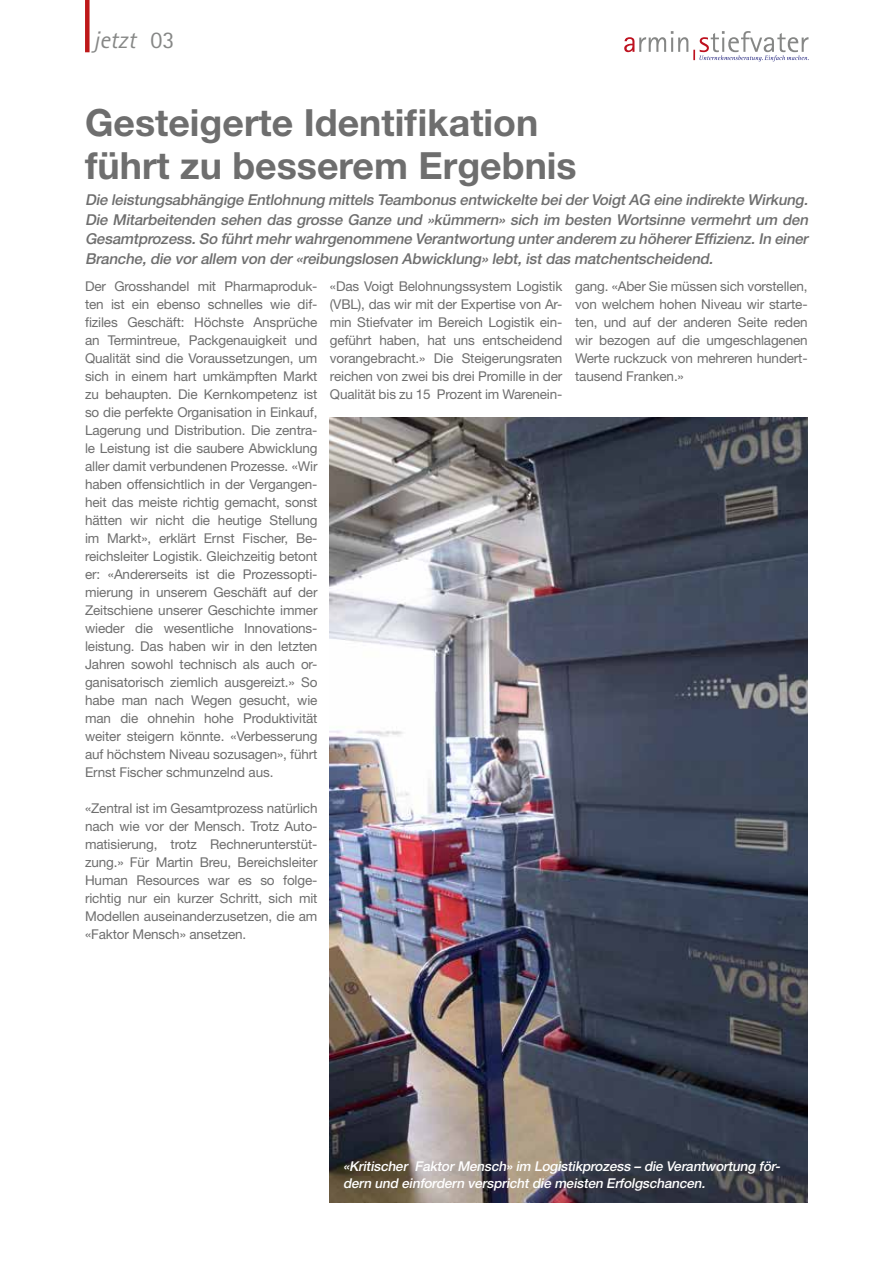
<style>
.page{position:relative;width:893px;height:1263px;background:#fff}
.page>*{position:absolute;margin:0;border:0;box-sizing:border-box;transform-origin:0 0}
.t1{font:700 37.5px/43.5px "Helvetica Neue";color:#6e6e6e}
.t2{font:italic 24px "Rotis Sans Serif";color:#868786}
.t3{font:italic 500 15px/19.5px "Helvetica Neue";color:#6e6e6e;text-align:justify}
.t4{font:13.5px/18px "Helvetica Neue";letter-spacing:-.01em;color:#6e6e6e;text-align:justify}
.t5{font:italic 500 13.5px/16.5px "Helvetica Neue";color:#fff}
.s1{font-style:normal}
</style>
<div class="page">
<img style="left:330px;top:418px;width:478px;height:784px">
<div style="left:85px;top:0;width:5px;height:52px;background:#be1819"></div>
<svg style="left:624px;top:31px;width:185px;height:30px"></svg>
<h2 class="t2" style="left:94px;top:25px;width:82px">jetzt <span class="s1">03</span></h2>
<h1 class="t1" style="left:85px;top:100px;width:493px">Gesteigerte Identifikation führt zu besserem Ergebnis</h1>
<p class="t3" style="left:85px;top:190px;width:727px">Die leistungsabhängige Entlohnung mittels Teambonus entwickelte beiderVoigtAG eine indirekte Wirkung.<br>Die Mitarbeitenden sehen das grosse Ganze und »kümmern» sich im besten Wortsinne vermehrt um den Gesamtprozess.So führtmehrwahrgenommene Verantwortung unteranderem zu höhererEffizienz.In einer Branche,die vorallem von der«reibungslosen Abwicklung» lebt,istdas matchentscheidend.</p>
<p class="t4" style="left:85px;top:277px;width:234px">Der Grosshandel mit Pharmaproduk&shy;ten ist ein ebenso schnelles wie dif&shy;fiziles Geschäft: Höchste Ansprüche an Termintreue, Packgenauigkeit und Qualität sind die Voraussetzungen, um sich in einem hart umkämpften Markt zu behaupten. Die Kernkompetenz ist so die perfekte Organisation in Einkauf, Lagerung und Distribution. Die zentra&shy;le Leistung ist die saubere Abwicklung aller damit verbundenen Prozesse. «Wir haben offensichtlich in der Vergangen&shy;heit das meiste richtig gemacht, sonst hätten wir nicht die heutige Stellung im Markt», erklärt Ernst Fischer, Be&shy;reichsleiter Logistik. Gleichzeitig betont er: «Andererseits ist die Prozessopti&shy;mierung in unserem Geschäft auf der Zeitschiene unserer Geschichte immer wieder die wesentliche Innovations&shy;leistung. Das haben wir in den letzten Jahren sowohl technisch als auch or&shy;ganisatorisch ziemlich ausgereizt.» So habe man nach Wegen gesucht, wie man die ohnehin hohe Produktivität weiter steigern könnte. «Verbesserung auf höchstem Niveau sozusagen», führt Ernst Fischer schmunzelnd aus.</p>
<p class="t4" style="left:85px;top:799px;width:234px">«Zentral ist im Gesamtprozess natürlich nach wie vor der Mensch. Trotz Auto&shy;matisierung, trotz Rechnerunterstüt&shy;zung.» Für Martin Breu, Bereichsleiter Human Resources war es so folge&shy;richtig nur ein kurzer Schritt, sich mit Modellen auseinanderzusetzen, die am «Faktor Mensch» ansetzen.</p>
<p class="t4" style="left:330px;top:277px;width:234px">«Das Voigt Belohnungssystem Logistik (VBL), das wir mit der Expertise von Ar&shy;min Stiefvater im Bereich Logistik ein&shy;geführt haben, hat uns entscheidend vorangebracht.» Die Steigerungsraten reichen von zwei bis drei Promille in der Qualität bis zu 15 Prozent im Warenein-</p>
<p class="t4" style="left:575px;top:277px;width:234px">gang. «Aber Sie müssen sich vorstellen, von welchem hohen Niveau wir starte&shy;ten, und auf der anderen Seite reden wir bezogen auf die umgeschlagenen Werte ruckzuck von mehreren hundert&shy;tausend Franken.»</p>
<p class="t5" style="left:343px;top:1158px;width:441px">«Kritischer FaktorMensch» im Logistikprozess – die Verantwortung för&shy;dern und einfordern versprichtdie meisten Erfolgschancen.</p>
</div>
